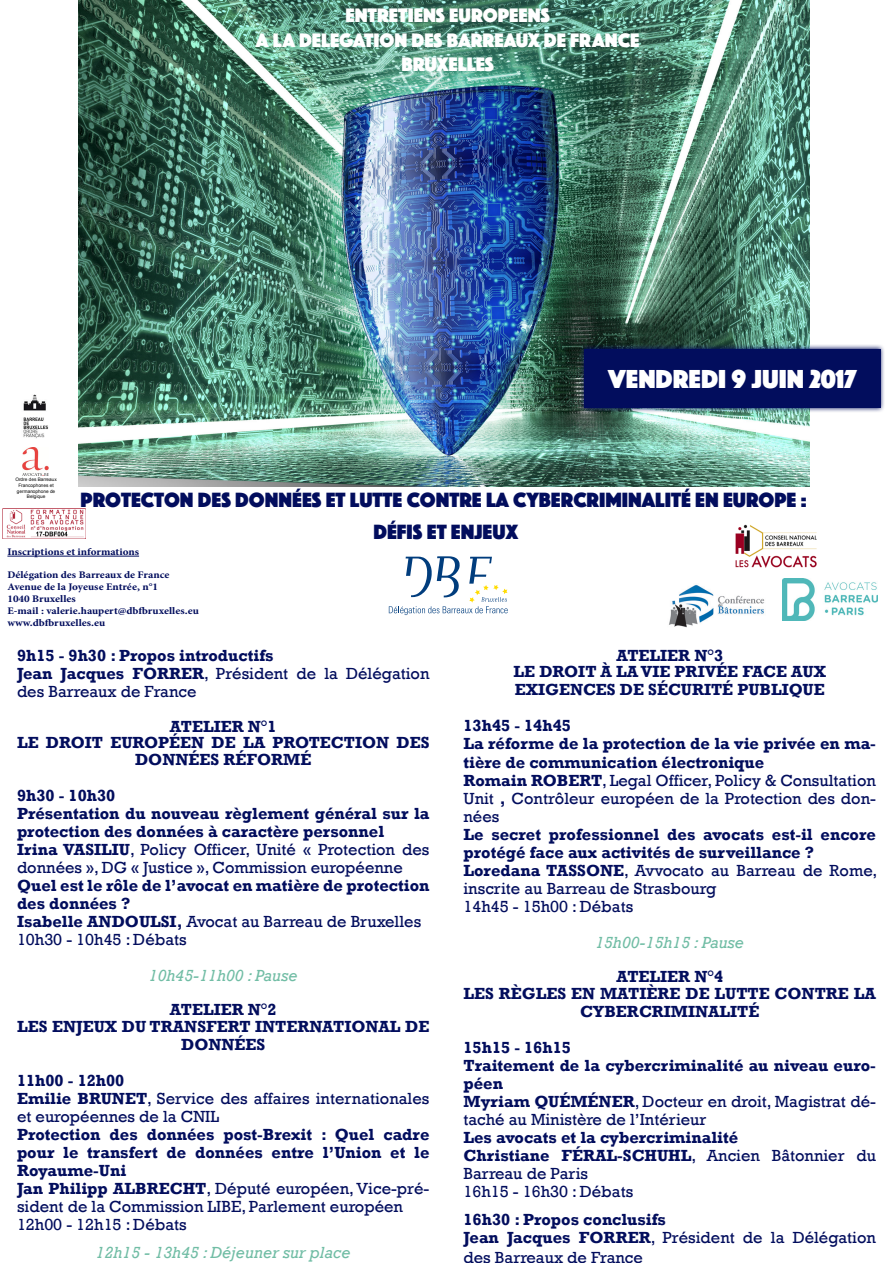
<style>
.page{position:relative;width:893px;height:1263px;background:#fff}
.page>*{position:absolute;margin:0;border:0;box-sizing:border-box;transform-origin:0 0}
.t1{font:27px "Phosphate Solid";color:#fff}
.t2{font:21.45px/32.1px "Phosphate Solid";color:#020d5d;text-align:center}
.t3{font:20.25px/24.3px "Phosphate Solid";color:#fff;text-align:center}
.t4{font:700 16.5px/18px "Rockwell";color:#020d5d}
.t5{font:16.5px/18px "Rockwell";color:#020d5d}
.t6{font:italic 16.5px "Rockwell";color:#71bda5}
.t7{font:700 condensed 10.2px/12px "Minion Pro";color:#020d5d;scale:1.18 1}
.t8{font:4.65px/5.7px "Arial";color:#000;text-align:center}
.s1{font-weight:700}
</style>
<div class="page">
<img style="left:79px;top:0;width:730px;height:486px">
<hr style="left:7px;top:556px;width:132px;height:1px;background:#020d5d">
<img style="left:6px;top:509px;width:78px;height:29px">
<img style="left:23px;top:394px;width:26px;height:45px">
<img style="left:23px;top:448px;width:25px;height:27px">
<img style="left:735px;top:524px;width:82px;height:44px">
<img style="left:782px;top:578px;width:95px;height:43px">
<img style="left:669px;top:585px;width:96px;height:43px">
<svg style="left:389px;top:556px;width:119px;height:59px"></svg>
<img style="left:580px;top:344px;width:304px;height:69px">
<div style="left:584px;top:349px;width:296px;height:59px;background:#020d5d"></div>
<p class="t3" style="left:256px;top:2px;width:385px">ENTRETIENS EUROPEENS<br>A LA DELEGATION DES BARREAUX DE FRANCE<br>BRUXELLES</p>
<p class="t1" style="left:608px;top:359px;width:250px">VENDREDI 9 JUIN 2017</p>
<p class="t8" style="left:15px;top:477px;width:43px">Ordre des Barreaux<br>Francophones et germanophone de<br>Belgique</p>
<p class="t2" style="left:81px;top:482px;width:728px">PROTECTON DES DONNÉES ET LUTTE CONTRE LA CYBERCRIMINALITÉ EN EUROPE :<br>DÉFIS ET ENJEUX</p>
<p class="t7" style="left:7px;top:546px;width:113px">Inscriptions et informations</p>
<p class="t7" style="left:7px;top:568px;width:164px">Délégation des Barreaux de France<br>Avenue de la Joyeuse Entrée, n°1<br>1040 Bruxelles<br>E-mail : valerie.haupert@dbfbruxelles.eu www.dbfbruxelles.eu</p>
<p class="t4" style="left:17px;top:647px;width:258px">9h15 - 9h30 : Propos introductifs</p>
<p class="t5" style="left:17px;top:665px;width:414px"><span class="s1">Jean Jacques FORRER</span>, Président de la Délégation des Barreaux de France</p>
<p class="t4" style="left:170px;top:717px;width:108px">ATELIER N°1</p>
<p class="t4" style="left:17px;top:734px;width:414px;line-height:16.5px;text-align:center">LE DROIT EUROPÉEN DE LA PROTECTION DES<br>DONNÉES RÉFORMÉ</p>
<p class="t4" style="left:17px;top:786px;width:100px">9h30 - 10h30</p>
<p class="t4" style="left:17px;top:804px;width:414px">Présentation du nouveau règlement général sur la protection des données à caractère personnel</p>
<p class="t5" style="left:17px;top:840px;width:414px"><span class="s1">Irina VASILIU</span>, Policy Officer, Unité « Protection des données », DG « Justice », Commission européenne</p>
<p class="t4" style="left:17px;top:876px;width:414px">Quel est le rôle de l’avocat en matière de protection des données ?</p>
<p class="t5" style="left:17px;top:912px;width:406px"><span class="s1">Isabelle ANDOULSI,</span> Avocat au Barreau de Bruxelles</p>
<p class="t5" style="left:17px;top:930px;width:171px">10h30 - 10h45 : Débats</p>
<p class="t6" style="left:149px;top:966px;width:150px">10h45-11h00 : Pause</p>
<p class="t4" style="left:170px;top:1001px;width:108px">ATELIER N°2</p>
<p class="t4" style="left:17px;top:1017px;width:414px;text-align:center">LES ENJEUX DU TRANSFERT INTERNATIONAL DE<br>DONNÉES</p>
<p class="t4" style="left:17px;top:1071px;width:109px">11h00 - 12h00</p>
<p class="t5" style="left:17px;top:1089px;width:414px"><span class="s1">Emilie BRUNET</span>, Service des affaires internationales et européennes de la CNIL</p>
<p class="t4" style="left:17px;top:1125px;width:414px;text-align:justify">Protection des données post-Brexit : Quel cadre pour le transfert de données entre l’Union et le Royaume-Uni</p>
<p class="t5" style="left:17px;top:1179px;width:414px"><span class="s1">Jan Philipp ALBRECHT</span>, Député européen, Vice-pré&shy;sident de la Commission LIBE, Parlement européen</p>
<p class="t5" style="left:17px;top:1215px;width:171px">12h00 - 12h15 : Débats</p>
<p class="t6" style="left:96px;top:1243px;width:256px">12h15 - 13h45 : Déjeuner sur place</p>
<p class="t4" style="left:616px;top:646px;width:108px">ATELIER N°3</p>
<p class="t4" style="left:514px;top:663px;width:314px">LE DROIT À LA VIE PRIVÉE FACE AUX</p>
<p class="t4" style="left:515px;top:681px;width:311px">EXIGENCES DE SÉCURITÉ PUBLIQUE</p>
<p class="t4" style="left:463px;top:717px;width:109px">13h45 - 14h45</p>
<p class="t4" style="left:463px;top:735px;width:414px">La réforme de la protection de la vie privée en ma&shy;tière de communication électronique</p>
<p class="t5" style="left:463px;top:771px;width:414px;text-align:justify"><span class="s1">Romain ROBERT</span>, Legal Officer, Policy &amp; Consultation Unit <span class="s1">,</span> Contrôleur européen de la Protection des don&shy;nées</p>
<p class="t4" style="left:463px;top:825px;width:414px">Le secret professionnel des avocats est-il encore protégé face aux activités de surveillance ?</p>
<p class="t5" style="left:463px;top:861px;width:415px"><span class="s1">Loredana TASSONE</span>, Avvocato au Barreau de Rome, inscrite au Barreau de Strasbourg</p>
<p class="t5" style="left:463px;top:897px;width:171px">14h45 - 15h00 : Débats</p>
<p class="t6" style="left:595px;top:932px;width:150px">15h00-15h15 : Pause</p>
<p class="t4" style="left:616px;top:967px;width:108px">ATELIER N°4</p>
<p class="t4" style="left:463px;top:984px;width:414px;text-align:center">LES RÈGLES EN MATIÈRE DE LUTTE CONTRE LA<br>CYBERCRIMINALITÉ</p>
<p class="t4" style="left:463px;top:1038px;width:109px">15h15 - 16h15</p>
<p class="t4" style="left:463px;top:1056px;width:414px">Traitement de la cybercriminalité au niveau euro&shy;péen</p>
<p class="t5" style="left:463px;top:1092px;width:414px"><span class="s1">Myriam QUÉMÉNER</span>, Docteur en droit, Magistrat dé&shy;taché au Ministère de l’Intérieur</p>
<p class="t4" style="left:463px;top:1128px;width:276px">Les avocats et la cybercriminalité</p>
<p class="t5" style="left:463px;top:1146px;width:414px"><span class="s1">Christiane FÉRAL-SCHUHL</span>, Ancien Bâtonnier du<br>Barreau de Paris</p>
<p class="t5" style="left:463px;top:1182px;width:171px">16h15 - 16h30 : Débats</p>
<p class="t4" style="left:463px;top:1210px;width:204px">16h30 : Propos conclusifs</p>
<p class="t5" style="left:463px;top:1228px;width:414px;line-height:19.5px"><span class="s1">Jean Jacques FORRER</span>, Président de la Délégation des Barreaux de France</p>
</div>
